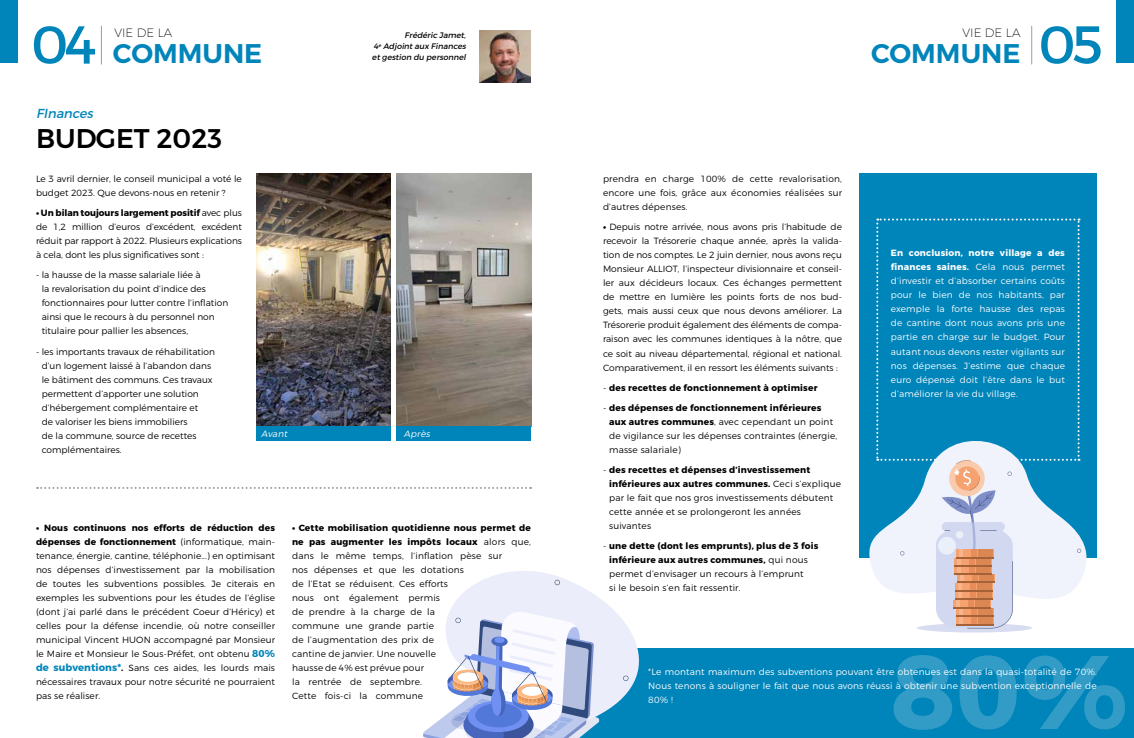
<style>
.page{position:relative;width:1134px;height:738px;background:#fff}
.page>*{position:absolute;margin:0;border:0;box-sizing:border-box;transform-origin:0 0}
.t1{font:700 104.1px "Montserrat";color:#fff}
.t2{font:53.2px "Montserrat";color:#0085ba}
.t3{font:600 27px "Montserrat";color:#0085ba}
.t4{font:500 27px "Montserrat";color:#000}
.t5{font:italic 13px "Montserrat";color:#0085ba}
.t6{font:200 12.1px "Montserrat";color:#000}
.t7{font:300 9px/14px "Montserrat";color:#000;text-align:justify}
.t8{font:300 9px/14px "Montserrat";letter-spacing:.02em;color:#000}
.t9{font:300 9px/14px "Montserrat";letter-spacing:.02em;color:#fff;text-align:justify}
.t10{font:700 9px "Montserrat";letter-spacing:.02em;color:#000}
.t11{font:italic 300 9px "Montserrat";color:#fff}
.t12{font:italic 8px/11px "Montserrat";color:#000;text-align:justify}
.s1{font-weight:800}
.s2{font-weight:700}
.s3{font-weight:700;font-size:10px;color:#0085ba}
.s4{font-weight:300}
</style>
<div class="page">
<hr style="left:1031px;top:26px;width:1px;height:38px;background:#9d9d9c">
<div style="left:572px;top:647px;width:562px;height:90px;background:#0085ba"></div>
<div style="left:1117px;top:0;width:17px;height:62px;background:#0085ba"></div>
<div style="left:0;top:0;width:17px;height:62px;background:#0085ba"></div>
<hr style="left:101px;top:26px;width:1px;height:38px;background:#9d9d9c">
<svg style="left:37px;top:487px;width:494px;height:1px"></svg>
<img style="left:256px;top:173px;width:134px;height:253px">
<img style="left:397px;top:173px;width:134px;height:253px">
<div style="left:256px;top:426px;width:134px;height:14px;background:#0085ba"></div>
<div style="left:397px;top:426px;width:134px;height:14px;background:#0085ba"></div>
<img style="left:479px;top:30px;width:52px;height:52px">
<div style="left:859px;top:173px;width:238px;height:384px;background:#0085ba"></div>
<svg style="left:865px;top:536px;width:227px;height:42px"></svg>
<div style="left:917px;top:623px;width:115px;height:9px;background:#d7dcf0;border-radius:50%"></div>
<svg style="left:876px;top:218px;width:205px;height:410px"></svg>
<svg style="left:451px;top:571px;width:225px;height:144px"></svg>
<svg style="left:623px;top:675px;width:5px;height:5px"></svg>
<svg style="left:555px;top:579px;width:5px;height:5px"></svg>
<svg style="left:423px;top:609px;width:177px;height:128px"></svg>
<h2 class="t2" style="left:31px;top:12px;width:66px">04</h2>
<h2 class="t2" style="left:1039px;top:12px;width:66px">05</h2>
<h3 class="t6" style="left:114px;top:26px;width:59px">VIE DE LA</h3>
<h3 class="t3" style="left:113px;top:36px;width:151px">COMMUNE</h3>
<h3 class="t6" style="left:962px;top:26px;width:59px">VIE DE LA</h3>
<h3 class="t3" style="left:871px;top:36px;width:151px">COMMUNE</h3>
<p class="t12" style="left:372px;top:30px;width:97px;text-indent:33px">Frédéric Jamet, 4<sup>e</sup> Adjoint aux Finances et gestion du personnel</p>
<h3 class="t5" style="left:36px;top:105px;width:61px">FInances</h3>
<h3 class="t4" style="left:36px;top:122px;width:188px">BUDGET 2023</h3>
<p class="t7" style="left:36px;top:172px;width:207px">Le 3 avril dernier, le conseil municipal a voté le budget 2023. Que devons-nous en retenir ?</p>
<p class="t7" style="left:36px;top:206px;width:207px"><span class="s1">∙</span> <span class="s2">Un bilan toujours largement positif</span> avec plus de 1,2 million d’euros d’excédent, excédent réduit par rapport à 2022. Plusieurs explications à cela, dont les plus significatives sont :</p>
<p class="t7" style="left:42px;top:268px;width:188px;text-align:left;text-indent:-6px">- la hausse de la masse salariale liée à<br>la revalorisation du point d’indice des fonctionnaires pour lutter contre l’inflation ainsi que le recours à du personnel non titulaire pour pallier les absences,</p>
<p class="t7" style="left:42px;top:344px;width:175px;text-align:left;text-indent:-6px">- les importants travaux de réhabilitation d’un logement laissé à l’abandon dans le bâtiment des communs. Ces travaux permettent d’apporter une solution d’hébergement complémentaire et<br>de valoriser les biens immobiliers<br>de la commune, source de recettes complémentaires.</p>
<p class="t11" style="left:261px;top:427px;width:29px">Avant</p>
<p class="t11" style="left:404px;top:427px;width:29px">Après</p>
<p class="t7" style="left:36px;top:520px;width:241px"><span class="s1">∙</span> <span class="s2">Nous continuons nos efforts de réduction des dépenses de fonctionnement</span> (informatique, main&shy;tenance, énergie, cantine, téléphonie...) en optimisant nos dépenses d’investissement par la mobilisation de toutes les subventions possibles. Je citerais en exemples les subventions pour les études de l’église (dont j’ai parlé dans le précédent Coeur d’Héricy) et celles pour la défense incendie, où notre conseiller municipal Vincent HUON accompagné par Monsieur le Maire et Monsieur le Sous-Préfet, ont obtenu <span class="s3">80% de subventions*</span><span class="s2">.</span> Sans ces aides, les lourds mais nécessaires travaux pour notre sécurité ne pourraient pas se réaliser.</p>
<p class="t8" style="left:292px;top:520px;width:240px"><span class="s1">∙</span> <span class="s2">Cette mobilisation quotidienne nous permet de ne pas augmenter les impôts locaux</span> alors que, dans le même temps, l’inflation pèse sur<br>nos dépenses et que les dotations<br>de l’Etat se réduisent. Ces efforts<br>nous ont également permis<br>de prendre à la charge de la<br>commune une grande partie<br>de l’augmentation des prix de<br>cantine de janvier. Une nouvelle<br>hausse de 4% est prévue pour<br>la rentrée de septembre.<br>Cette fois-ci la commune</p>
<p class="t7" style="left:603px;top:172px;width:241px">prendra en charge 100% de cette revalorisation, encore une fois, grâce aux économies réalisées sur d’autres dépenses.</p>
<p class="t7" style="left:603px;top:220px;width:241px"><span class="s1">∙</span> Depuis notre arrivée, nous avons pris l’habitude de recevoir la Trésorerie chaque année, après la valida&shy;tion de nos comptes. Le 2 juin dernier, nous avons reçu Monsieur ALLIOT, l’inspecteur divisionnaire et conseil&shy;ler aux décideurs locaux. Ces échanges permettent de mettre en lumière les points forts de nos bud&shy;gets, mais aussi ceux que nous devons améliorer. La Trésorerie produit également des éléments de compa&shy;raison avec les communes identiques à la nôtre, que ce soit au niveau départemental, régional et national.<br>Comparativement, il en ressort les éléments suivants :</p>
<p class="t10" style="left:603px;top:381px;width:216px"><span class="s4">-</span> des recettes de fonctionnement à optimiser</p>
<p class="t8" style="left:609px;top:400px;width:230px;text-indent:-6px">- <span class="s2">des dépenses de fonctionnement inférieures aux autres communes</span>, avec cependant un point de vigilance sur les dépenses contraintes (énergie, masse salariale)</p>
<p class="t8" style="left:609px;top:462px;width:233px;text-indent:-6px">- <span class="s2">des recettes et dépenses d’investissement inférieures aux autres communes.</span> Ceci s’explique par le fait que nos gros investissements débutent cette année et se prolongeront les années suivantes</p>
<p class="t8" style="left:609px;top:538px;width:211px;text-indent:-6px">- <span class="s2">une dette (dont les emprunts), plus de 3 fois inférieure aux autres communes,</span> qui nous permet d’envisager un recours à l’emprunt<br>si le besoin s’en fait ressentir.</p>
<p class="t9" style="left:891px;top:246px;width:176px"><span class="s2">En conclusion, notre village a des finances saines.</span> Cela nous permet d’investir et d’absorber certains coûts pour le bien de nos habitants, par exemple la forte hausse des repas de cantine dont nous avons pris une partie en charge sur le budget. Pour autant nous devons rester vigilants sur nos dépenses. J’estime que chaque euro dépensé doit l’être dans le but d’améliorer la vie du village.</p>
<h1 class="t1" style="left:891px;top:626px;width:239px">80%</h1>
<p class="t9" style="left:648px;top:664px;width:450px">*Le montant maximum des subventions pouvant être obtenues est dans la quasi-totalité de 70%.<br>Nous tenons à souligner le fait que nous avons réussi à obtenir une subvention exceptionnelle de 80% !</p>
</div>
